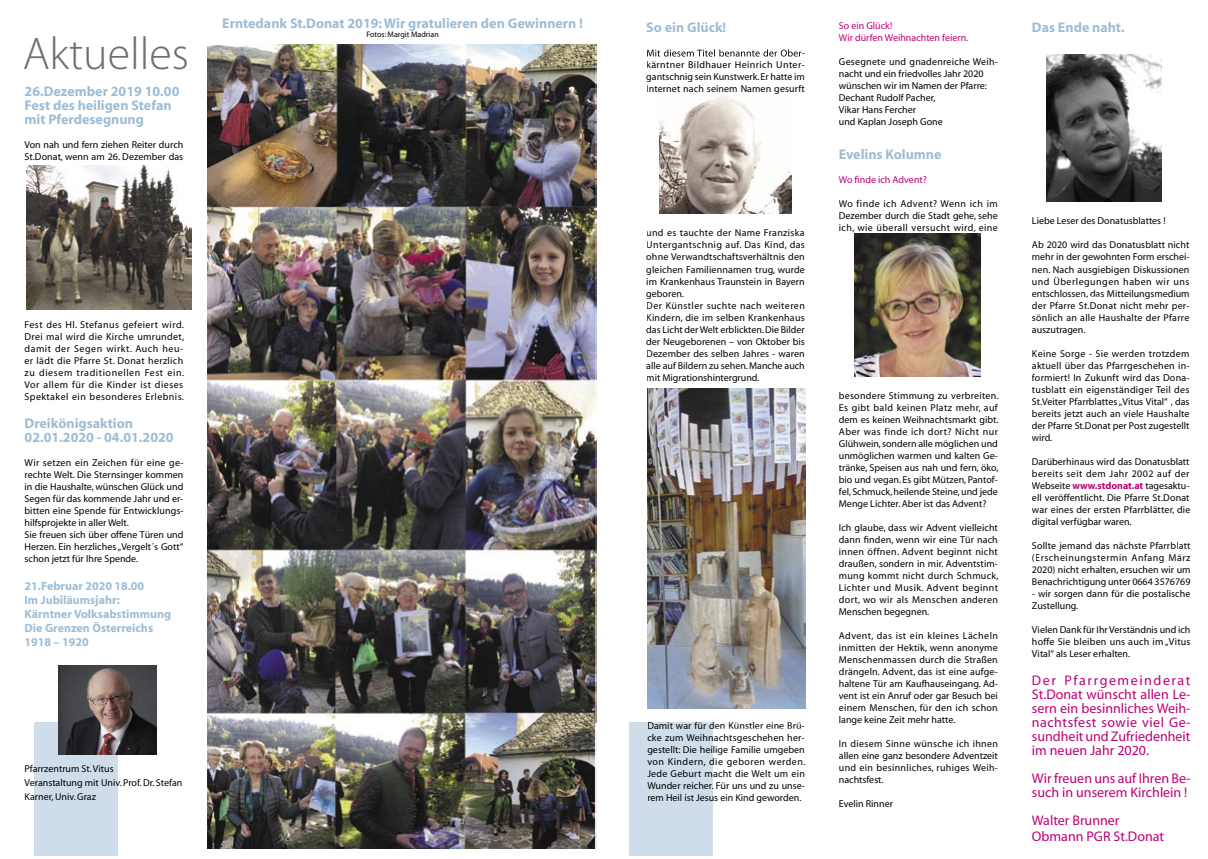
<style>
.page{position:relative;width:1208px;height:859px;background:#fff}
.page>*{position:absolute;margin:0;border:0;box-sizing:border-box;transform-origin:0 0}
.t1{font:300 46px "Myriad Pro";color:#6f6f6f}
.t2{font:14px/14px "Myriad";color:#bc0075}
.t3{font:700 14px/14px "Myriad";color:#9dbdd6}
.t4{font:700 12px/14px "Myriad";color:#9dbdd6}
.t5{font:10px/12px "Myriad";color:#000;text-align:justify}
.t6{font:10px/12px "Myriad";color:#bc0075}
.t7{font:8px "Myriad";color:#000}
.s1{font-weight:700;color:#bc0075}
</style>
<div class="page">
<div style="left:34px;top:722px;width:83px;height:134px;background:#cfddea"></div>
<div style="left:629px;top:722px;width:84px;height:134px;background:#cfddea"></div>
<img style="left:659px;top:96px;width:132px;height:117px">
<svg style="left:647px;top:49px;width:157px;height:8px"></svg>
<img style="left:208px;top:45px;width:388px;height:803px">
<img style="left:27px;top:165px;width:165px;height:145px">
<img style="left:855px;top:234px;width:125px;height:142px">
<img style="left:1047px;top:54px;width:115px;height:147px">
<img style="left:647px;top:388px;width:158px;height:320px">
<img style="left:58px;top:665px;width:98px;height:89px">
<h1 class="t1" style="left:23px;top:28px;width:168px">Aktuelles</h1>
<h2 class="t3" style="left:25px;top:84px;width:156px">26.Dezember 2019 10.00<br>Fest des heiligen Stefan mit Pferdesegnung</h2>
<p class="t5" style="left:25px;top:139px;width:160px">Von nah und fern ziehen Reiter durch<br>St.Donat, wenn am 26. Dezember das</p>
<h2 class="t3" style="left:222px;top:16px;width:362px">Erntedank St.Donat 2019: Wir gratulieren den Gewinnern !</h2>
<p class="t7" style="left:366px;top:30px;width:74px">Fotos: Margit Madrian</p>
<p class="t5" style="left:25px;top:319px;width:161px">Fest des Hl. Stefanus gefeiert wird.<br>Drei mal wird die Kirche umrundet, damit der Segen wirkt. Auch heu&shy;er lädt die Pfarre St. Donat herzlich zu diesem traditionellen Fest ein.<br>Vor allem für die Kinder ist dieses Spektakel ein besonderes Erlebnis.</p>
<h2 class="t3" style="left:25px;top:416px;width:151px">Dreikönigsaktion<br>02.01.2020 - 04.01.2020</h2>
<p class="t5" style="left:25px;top:457px;width:160px;text-align:left">Wir setzen ein Zeichen für eine ge&shy;rechte Welt. Die Sternsinger kommen in die Haushalte, wünschen Glück und Segen für das kommende Jahr und er&shy;bitten eine Spende für Entwicklungs&shy;hilfsprojekte in aller Welt.<br>Sie freuen sich über offene Türen und Herzen. Ein herzliches „Vergelt´s Gott“ schon jetzt für Ihre Spende.</p>
<p class="t4" style="left:25px;top:579px;width:148px">21.Februar 2020 18.00<br>Im Jubiläumsjahr:<br>Kärntner Volksabstimmung<br>Die Grenzen Österreichs<br>1918 – 1920</p>
<p class="t5" style="left:25px;top:762px;width:159px;line-height:14px;text-align:left">Pfarrzentrum St. Vitus<br>Veranstaltung mit Univ. Prof. Dr. Stefan<br>Karner, Univ. Graz</p>
<h2 class="t3" style="left:646px;top:21px;width:82px">So ein Glück!</h2>
<p class="t5" style="left:646px;top:60px;width:160px">kärntner Bildhauer Heinrich Unter&shy;gantschnig sein Kunstwerk. Er hatte im Internet nach seinem Namen gesurft</p>
<p class="t5" style="left:646px;top:228px;width:160px;text-align:left">und es tauchte der Name Franziska Untergantschnig auf. Das Kind, das ohne Verwandtschaftsverhältnis den gleichen Familiennamen trug, wurde im Krankenhaus Traunstein in Bayern geboren.<br>Der Künstler suchte nach weiteren Kindern, die im selben Krankenhaus das Licht der Welt erblickten. Die Bilder der Neugeborenen – von Oktober bis Dezember des selben Jahres - waren alle auf Bildern zu sehen. Manche auch mit Migrationshintergrund.</p>
<p class="t5" style="left:647px;top:720px;width:160px">Damit war für den Künstler eine Brü&shy;cke zum Weihnachtsgeschehen her&shy;gestellt: Die heilige Familie umgeben von Kindern, die geboren werden.<br>Jede Geburt macht die Welt um ein Wunder reicher. Für uns und zu unse&shy;rem Heil ist Jesus ein Kind geworden.</p>
<p class="t6" style="left:839px;top:21px;width:131px">So ein Glück!<br>Wir dürfen Weihnachten feiern.</p>
<p class="t5" style="left:839px;top:57px;width:161px;text-align:left">Gesegnete und gnadenreiche Weih&shy;nacht und ein friedvolles Jahr 2020 wünschen wir im Namen der Pfarre:<br>Dechant Rudolf Pacher,<br>Vikar Hans Fercher<br>und Kaplan Joseph Gone</p>
<h2 class="t3" style="left:839px;top:148px;width:104px">Evelins Kolumne</h2>
<p class="t6" style="left:839px;top:174px;width:89px">Wo finde ich Advent?</p>
<p class="t5" style="left:839px;top:198px;width:160px">Wo finde ich Advent? Wenn ich im Dezember durch die Stadt gehe, sehe ich, wie überall versucht wird, eine</p>
<p class="t5" style="left:839px;top:390px;width:161px">besondere Stimmung zu verbreiten.<br>Es gibt bald keinen Platz mehr, auf dem es keinen Weihnachtsmarkt gibt.<br>Aber was finde ich dort? Nicht nur Glühwein, sondern alle möglichen und unmöglichen warmen und kalten Ge&shy;tränke, Speisen aus nah und fern, öko, bio und vegan. Es gibt Mützen, Pantof&shy;fel, Schmuck, heilende Steine, und jede Menge Lichter. Aber ist das Advent?</p>
<p class="t5" style="left:839px;top:522px;width:161px">Ich glaube, dass wir Advent vielleicht dann finden, wenn wir eine Tür nach innen öffnen. Advent beginnt nicht draußen, sondern in mir. Adventstim&shy;mung kommt nicht durch Schmuck, Lichter und Musik. Advent beginnt dort, wo wir als Menschen anderen Menschen begegnen.</p>
<p class="t5" style="left:839px;top:630px;width:161px">Advent, das ist ein kleines Lächeln inmitten der Hektik, wenn anonyme Menschenmassen durch die Straßen drängeln. Advent, das ist eine aufge&shy;haltene Tür am Kaufhauseingang. Ad&shy;vent ist ein Anruf oder gar Besuch bei einem Menschen, für den ich schon lange keine Zeit mehr hatte.</p>
<p class="t5" style="left:839px;top:738px;width:161px">In diesem Sinne wünsche ich ihnen allen eine ganz besondere Adventzeit und ein besinnliches, ruhiges Weih&shy;nachtsfest.</p>
<p class="t5" style="left:839px;top:798px;width:56px">Evelin Rinner</p>
<h2 class="t3" style="left:1032px;top:21px;width:94px">Das Ende naht.</h2>
<p class="t5" style="left:1032px;top:216px;width:135px">Liebe Leser des Donatusblattes !</p>
<p class="t5" style="left:1032px;top:240px;width:159px">Ab 2020 wird das Donatusblatt nicht mehr in der gewohnten Form erschei&shy;nen. Nach ausgiebigen Diskussionen und Überlegungen haben wir uns entschlossen, das Mitteilungsmedium der Pfarre St.Donat nicht mehr per&shy;sönlich an alle Haushalte der Pfarre auszutragen.</p>
<p class="t5" style="left:1032px;top:348px;width:159px">Keine Sorge - Sie werden trotzdem aktuell über das Pfarrgeschehen in&shy;formiert! In Zukunft wird das Dona&shy;tusblatt ein eigenständiger Teil des St.Veiter Pfarrblattes „Vitus Vital“ , das bereits jetzt auch an viele Haushalte der Pfarre St.Donat per Post zugestellt wird.</p>
<p class="t5" style="left:1032px;top:456px;width:160px">Darüberhinaus wird das Donatusblatt bereits seit dem Jahr 2002 auf der Webseite <span class="s1">www.stdonat.at</span> tagesaktu&shy;ell veröffentlicht. Die Pfarre St.Donat war eines der ersten Pfarrblätter, die digital verfügbar waren.</p>
<p class="t5" style="left:1032px;top:540px;width:160px">Sollte jemand das nächste Pfarrblatt (Erscheinungstermin Anfang März 2020) nicht erhalten, ersuchen wir um Benachrichtigung unter 0664 3576769</p>
<p class="t5" style="left:1032px;top:588px;width:160px">- wir sorgen dann für die postalische<br>Zustellung.</p>
<p class="t5" style="left:1032px;top:624px;width:160px">Vielen Dank für Ihr Verständnis und ich hoffe Sie bleiben uns auch im „Vitus Vital“ als Leser erhalten.</p>
<h2 class="t2" style="left:1032px;top:673px;width:160px;text-align:justify">Der Pfarrgemeinderat St.Donat wünscht allen Le&shy;sern ein besinnliches Weih&shy;nachtsfest sowie viel Ge&shy;sundheit und Zufriedenheit im neuen Jahr 2020.</h2>
<h2 class="t2" style="left:1032px;top:771px;width:160px">Wir freuen uns auf Ihren Be&shy;such in unserem Kirchlein !</h2>
<h2 class="t2" style="left:1032px;top:812px;width:134px;line-height:16.8px">Walter Brunner<br>Obmann PGR St.Donat</h2>
</div>
